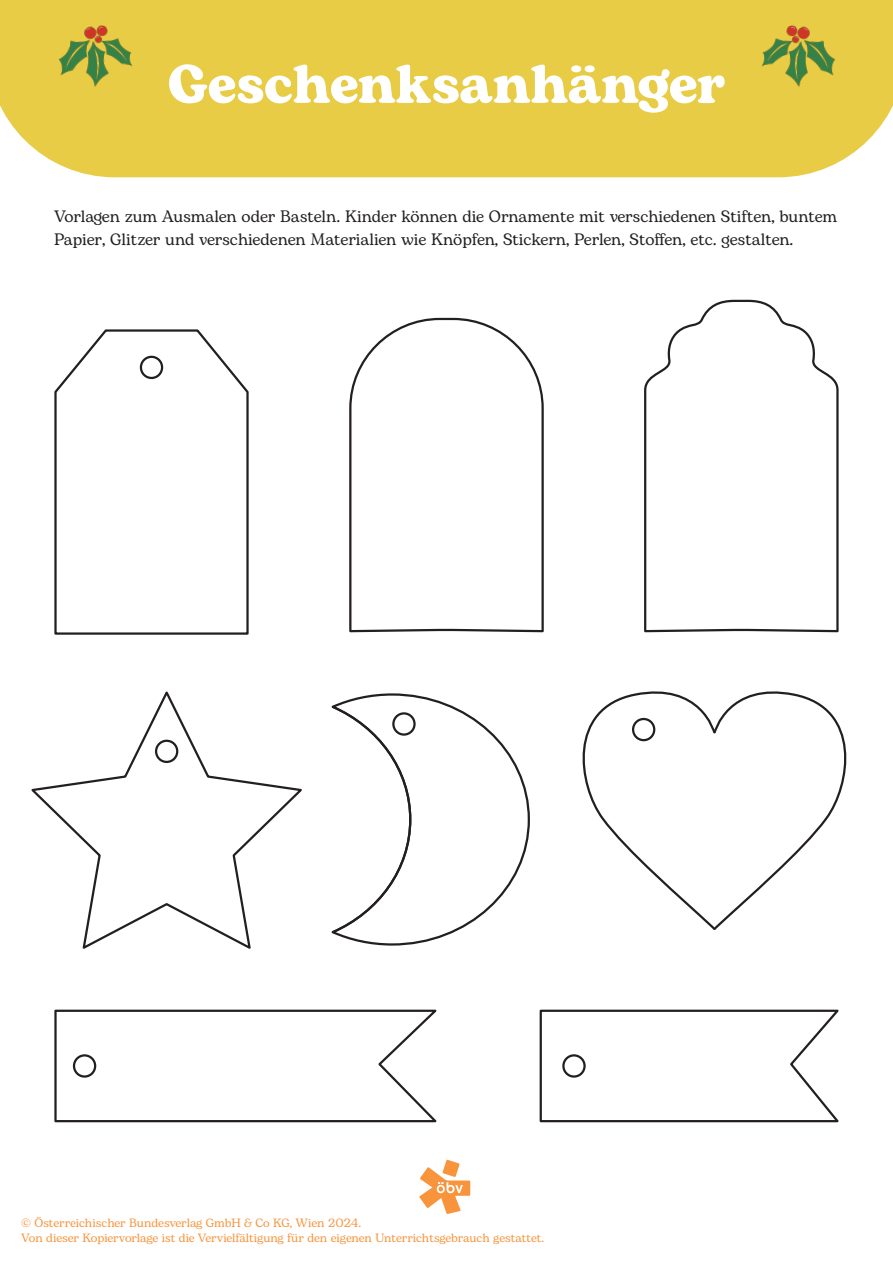
<style>
.page{position:relative;width:893px;height:1263px;background:#fff}
.page>*{position:absolute;margin:0;border:0;box-sizing:border-box;transform-origin:0 0}
.t1{font:700 54px "Bogart";color:#fff}
.t2{font:16.5px/22.5px "Bogart";letter-spacing:-.005em;color:#231f20}
.t3{font:12px/14.4px "Bogart Alt";letter-spacing:-.005em;color:#f7943c}
</style>
<div class="page">
<div style="left:0;top:0;width:893px;height:177px;background:#e8cc46"></div>
<svg style="left:419px;top:1160px;width:51px;height:54px"></svg>
<svg style="left:54px;top:329px;width:195px;height:306px"></svg>
<div style="left:140px;top:356px;width:23px;height:23px;border:2px solid #231f20;border-radius:50%"></div>
<svg style="left:349px;top:317px;width:195px;height:316px"></svg>
<svg style="left:644px;top:299px;width:195px;height:334px"></svg>
<svg style="left:31px;top:691px;width:271px;height:258px"></svg>
<svg style="left:539px;top:1009px;width:300px;height:114px"></svg>
<svg style="left:54px;top:1009px;width:383px;height:114px"></svg>
<svg style="left:582px;top:691px;width:265px;height:239px"></svg>
<svg style="left:337px;top:693px;width:193px;height:253px"></svg>
<svg style="left:331px;top:704px;width:81px;height:231px"></svg>
<img style="left:42px;top:15px;width:107px;height:88px">
<img style="left:744px;top:15px;width:107px;height:88px">
<h1 class="t1" style="left:168px;top:46px;width:559px">Geschenksanhänger</h1>
<p class="t2" style="left:54px;top:205px;width:785px">Vorlagen zum Ausmalen oder Basteln. Kinder können die Ornamente mit verschiedenen Stiften, buntem<br>Papier, Glitzer und verschiedenen Materialien wie Knöpfen, Stickern, Perlen, Stoffen, etc. gestalten.</p>
<p class="t3" style="left:21px;top:1216px;width:524px">© Österreichischer Bundesverlag GmbH &amp; Co KG, Wien 2024.<br>Von dieser Kopiervorlage ist die Vervielfältigung für den eigenen Unterrichtsgebrauch gestattet.</p>
</div>
